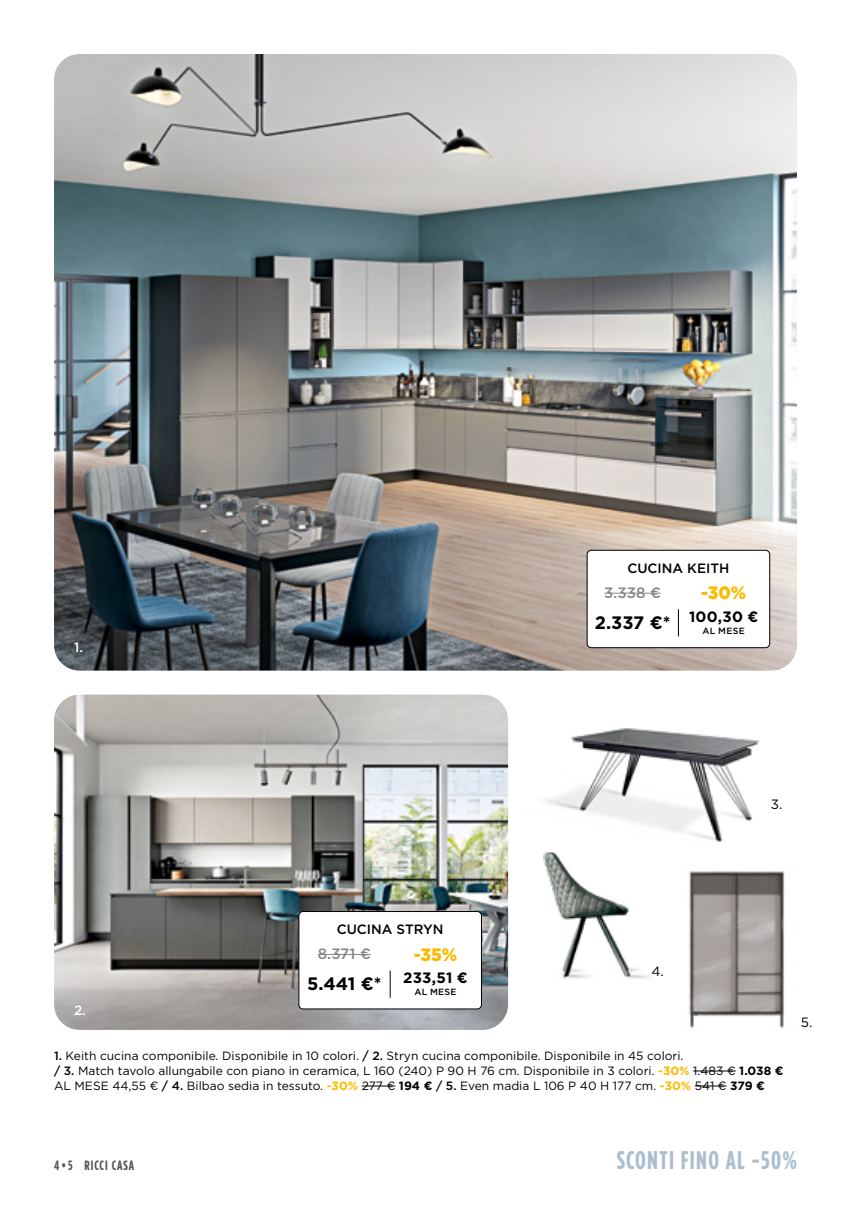
<style>
.page{position:relative;width:851px;height:1212px;background:#fff}
.page>*{position:absolute;margin:0;border:0;box-sizing:border-box;transform-origin:0 0}
.t1{font:700 25.5px "Gotham Condensed";letter-spacing:.05em;color:#abbece}
.t2{font:700 18px "Gotham";letter-spacing:-.01em;color:#000}
.t3{font:900 18px "Gotham";color:#fbba00;scale:.95 1}
.t4{font:700 15px "Gotham";letter-spacing:.01em;color:#000}
.t5{font:500 15px "Gotham";color:#878786}
.t6{font:500 13.5px "Gotham";color:#000}
.t7{font:700 13.5px "Gotham Condensed";letter-spacing:.07em;color:#565656}
.t8{font:13.5px "Gotham";color:#000}
.t9{font:500 13.5px "Gotham";color:#fff}
.t10{font:12px/15px "Gotham";color:#000}
.t11{font:500 9px "Gotham";letter-spacing:.035em;color:#000}
.s1{font-weight:500}
.s2{font-weight:700;color:#fbba00}
.s3{font-weight:700}
</style>
<div class="page">
<img style="left:54px;top:54px;width:742px;height:617px">
<img style="left:546px;top:728px;width:214px;height:114px">
<img style="left:689px;top:871px;width:96px;height:158px">
<hr style="left:693px;top:1071px;width:42px;height:1px;background:#000">
<hr style="left:361px;top:1086px;width:34px;height:1px;background:#000">
<hr style="left:694px;top:1086px;width:32px;height:1px;background:#000">
<div style="left:587px;top:550px;width:182px;height:98px;background:#fff;border-radius:4px"></div>
<div style="left:587px;top:550px;width:182px;height:98px;border:1px solid #000;border-radius:4px"></div>
<hr style="left:604px;top:593px;width:56px;height:1px;background:#878786">
<svg style="left:678px;top:609px;width:1px;height:27px"></svg>
<img style="left:543px;top:841px;width:133px;height:138px">
<img style="left:54px;top:694px;width:454px;height:336px">
<div style="left:299px;top:911px;width:182px;height:98px;background:#fff;border-radius:4px"></div>
<div style="left:298px;top:911px;width:183px;height:98px;border:1px solid #000;border-radius:4px"></div>
<hr style="left:318px;top:954px;width:53px;height:1px;background:#878786">
<svg style="left:390px;top:970px;width:1px;height:28px"></svg>
<p class="t6" style="left:627px;top:560px;width:103px">CUCINA KEITH</p>
<p class="t9" style="left:74px;top:639px;width:10px">1.</p>
<p class="t5" style="left:604px;top:583px;width:58px">3.338 €</p>
<h2 class="t3" style="left:701px;top:581px;width:49px">-30%</h2>
<p class="t4" style="left:689px;top:607px;width:71px">100,30 €</p>
<p class="t11" style="left:702px;top:625px;width:44px">AL MESE</p>
<h2 class="t2" style="left:594px;top:611px;width:77px">2.337 €*</h2>
<p class="t8" style="left:770px;top:796px;width:13px">3.</p>
<p class="t9" style="left:74px;top:1001px;width:13px">2.</p>
<p class="t6" style="left:337px;top:921px;width:108px">CUCINA STRYN</p>
<p class="t5" style="left:318px;top:944px;width:54px">8.371 €</p>
<h2 class="t3" style="left:414px;top:942px;width:47px">-35%</h2>
<p class="t4" style="left:403px;top:968px;width:66px">233,51 €</p>
<p class="t11" style="left:414px;top:986px;width:44px">AL MESE</p>
<h2 class="t2" style="left:307px;top:972px;width:76px">5.441 €*</h2>
<p class="t8" style="left:651px;top:963px;width:14px">4.</p>
<p class="t10" style="left:54px;top:1048px;width:730px"><span class="s1">1.</span> Keith cucina componibile. Disponibile in 10 colori. <span class="s1">/ 2.</span> Stryn cucina componibile. Disponibile in 45 colori.<br><span class="s1">/ 3.</span> Match tavolo allungabile con piano in ceramica, L 160 (240) P 90 H 76 cm. Disponibile in 3 colori. <span class="s2">-30%</span> 1.483 € <span class="s3">1.038 €<br></span>AL MESE 44,55 € <span class="s1">/ 4.</span> Bilbao sedia in tessuto. <span class="s2">-30%</span> 277 € <span class="s3">194 €</span> <span class="s1">/ 5.</span> Even madia L 106 P 40 H 177 cm. <span class="s2">-30%</span> 541 € <span class="s3">379 €</span></p>
<p class="t8" style="left:800px;top:1013px;width:13px">5.</p>
<p class="t7" style="left:54px;top:1157px;width:82px">4 • 5 RICCI CASA</p>
<h1 class="t1" style="left:616px;top:1145px;width:182px">SCONTI FINO AL -50%</h1>
</div>
